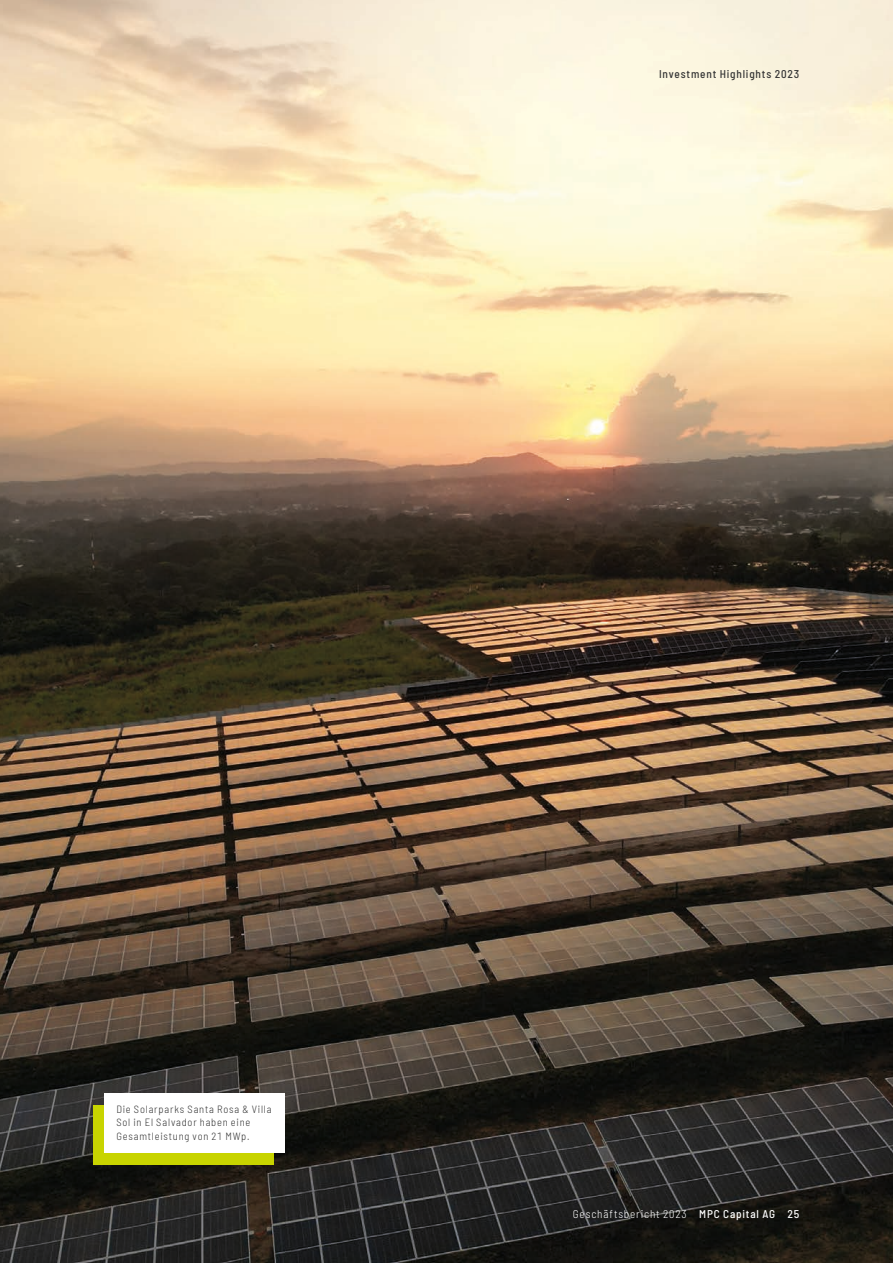
<style>
.page{position:relative;width:893px;height:1263px;background:#fff}
.page>*{position:absolute;margin:0;border:0;box-sizing:border-box;transform-origin:0 0}
.t1{font:300 semi-condensed 11.25px "Barlow";letter-spacing:.075em;color:#fff}
.t2{font:500 semi-condensed 11.25px "Barlow";letter-spacing:.075em;color:#343434}
.t3{font:300 semi-condensed 10.5px/13.5px "Barlow";letter-spacing:.075em;color:#343434}
.s1{font-weight:500}
</style>
<div class="page">
<img style="left:0;top:0;width:893px;height:1263px">
<div style="left:94px;top:1105px;width:180px;height:59px;background:#c8d400"></div>
<div style="left:104px;top:1093px;width:181px;height:60px;background:#fff"></div>
<p class="t2" style="left:659px;top:66px;width:142px">Investment Highlights 2023</p>
<p class="t3" style="left:116px;top:1101px;width:157px">Die Solarparks Santa Rosa &amp; Villa<br>Sol in El Salvador haben eine<br>Gesamtleistung von 21 MWp.</p>
<p class="t1" style="left:573px;top:1205px;width:228px">Geschäftsbericht 2023 <span class="s1">MPC Capital AG 25</span></p>
</div>
